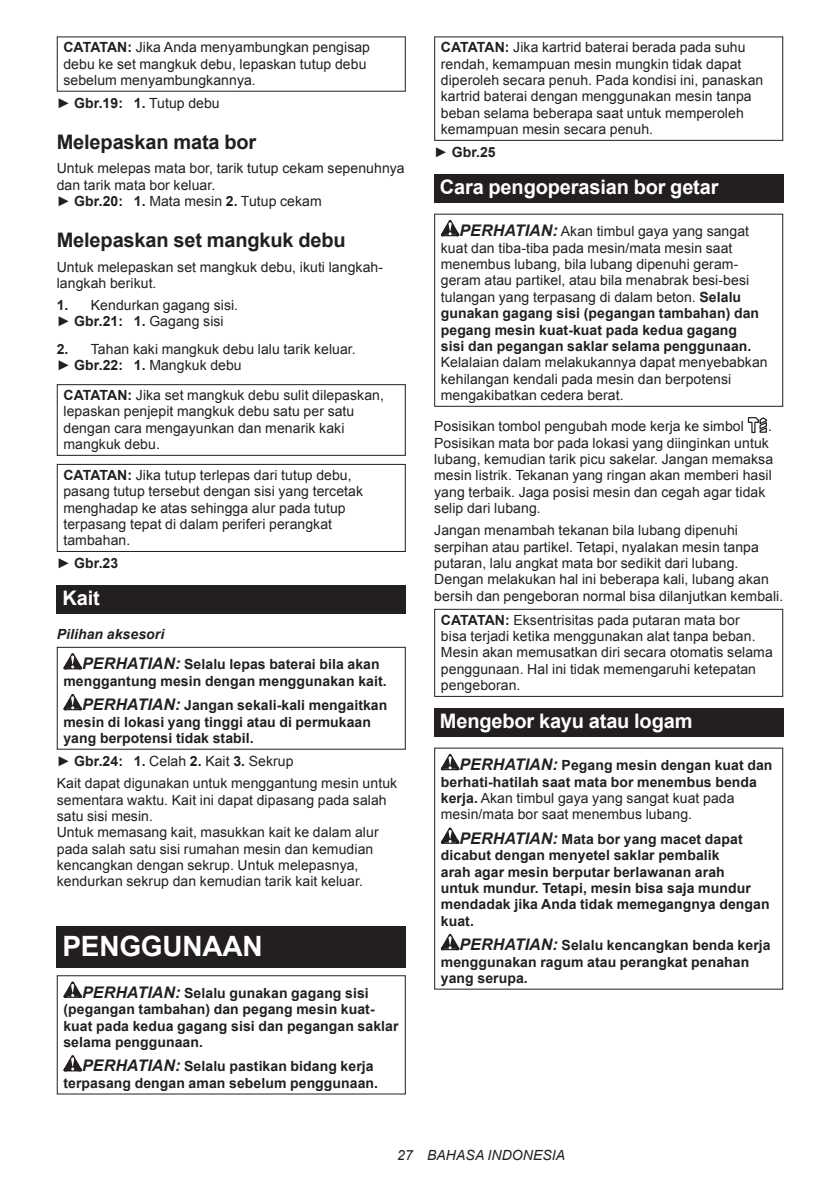
<style>
.page{position:relative;width:840px;height:1191px;background:#fff}
.page>*{position:absolute;margin:0;border:0;box-sizing:border-box;transform-origin:0 0}
.t1{font:700 28px "Arial";letter-spacing:-.01em;color:#fff}
.t2{font:700 20px "Arial";letter-spacing:-.01em;color:#fff}
.t3{font:700 20px "Arial";letter-spacing:-.01em;color:#231f20}
.t4{font:14px/16.4px "Arial";letter-spacing:.005em;color:#231f20}
.t5{font:700 14px/16.4px "Arial";letter-spacing:.005em;color:#231f20}
.t6{font:italic 14px "Arial";letter-spacing:.005em;color:#231f20}
.s1{font-weight:700}
.s2{font-weight:400}
.s3{font-style:italic}
.s4{font-style:italic;font-size:16px}
.s5{font-weight:700;font-style:italic;font-size:16px}
</style>
<div class="page">
<div style="left:57px;top:384px;width:348px;height:72px;border:1px solid #231f20"></div>
<div style="left:57px;top:464px;width:348px;height:88px;border:1px solid #231f20"></div>
<div style="left:57px;top:585px;width:348px;height:29px;background:#231f20"></div>
<svg style="left:63px;top:653px;width:19px;height:16px"></svg>
<svg style="left:63px;top:694px;width:19px;height:16px"></svg>
<div style="left:57px;top:647px;width:348px;height:102px;border:1px solid #231f20"></div>
<div style="left:57px;top:926px;width:348px;height:41px;background:#231f20"></div>
<svg style="left:63px;top:981px;width:19px;height:16px"></svg>
<svg style="left:63px;top:1055px;width:19px;height:16px"></svg>
<div style="left:57px;top:975px;width:348px;height:119px;border:1px solid #231f20"></div>
<div style="left:434px;top:36px;width:348px;height:105px;border:1px solid #231f20"></div>
<div style="left:434px;top:174px;width:348px;height:29px;background:#231f20"></div>
<svg style="left:440px;top:220px;width:19px;height:16px"></svg>
<div style="left:434px;top:214px;width:348px;height:193px;border:1px solid #231f20"></div>
<svg style="left:747px;top:417px;width:20px;height:16px"></svg>
<div style="left:434px;top:609px;width:348px;height:88px;border:1px solid #231f20"></div>
<div style="left:434px;top:708px;width:348px;height:28px;background:#231f20"></div>
<svg style="left:440px;top:754px;width:19px;height:16px"></svg>
<svg style="left:440px;top:827px;width:19px;height:17px"></svg>
<svg style="left:440px;top:933px;width:19px;height:17px"></svg>
<p class="t4" style="left:63px;top:39px;width:308px"><span class="s1">CATATAN:</span> Jika Anda menyambungkan pengisap debu ke set mangkuk debu, lepaskan tutup debu sebelum menyambungkannya.</p>
<p class="t4" style="left:57px;top:95px;width:164px">► <span class="s1">Gbr.19: 1.</span> Tutup debu</p>
<h2 class="t3" style="left:57px;top:128px;width:201px">Melepaskan mata bor</h2>
<p class="t4" style="left:57px;top:160px;width:349px">Untuk melepas mata bor, tarik tutup cekam sepenuhnya dan tarik mata bor keluar.<br>► <span class="s1">Gbr.20: 1.</span> Mata mesin <span class="s1">2.</span> Tutup cekam</p>
<h2 class="t3" style="left:57px;top:226px;width:290px">Melepaskan set mangkuk debu</h2>
<p class="t4" style="left:57px;top:258px;width:327px">Untuk melepaskan set mangkuk debu, ikuti langkah&shy;langkah berikut.</p>
<p class="t4" style="left:57px;top:297px;width:183px"><span class="s1">1.</span> Kendurkan gagang sisi. ► <span class="s1">Gbr.21: 1.</span> Gagang sisi</p>
<p class="t4" style="left:57px;top:341px;width:300px"><span class="s1">2.</span> Tahan kaki mangkuk debu lalu tarik keluar. ► <span class="s1">Gbr.22: 1.</span> Mangkuk debu</p>
<p class="t4" style="left:63px;top:387px;width:322px"><span class="s1">CATATAN:</span> Jika set mangkuk debu sulit dilepaskan, lepaskan penjepit mangkuk debu satu per satu dengan cara mengayunkan dan menarik kaki mangkuk debu.</p>
<p class="t4" style="left:63px;top:467px;width:301px"><span class="s1">CATATAN:</span> Jika tutup terlepas dari tutup debu, pasang tutup tersebut dengan sisi yang tercetak menghadap ke atas sehingga alur pada tutup terpasang tepat di dalam periferi perangkat tambahan.</p>
<p class="t5" style="left:57px;top:555px;width:63px"><span class="s2">►</span> Gbr.23</p>
<h2 class="t2" style="left:62px;top:585px;width:39px">Kait</h2>
<p class="t5" style="left:82px;top:619px;width:299px;line-height:30.6px;text-indent:-25px"><span class="s3">Pilihan aksesori<br></span><span class="s4">PERHATIAN:</span> Selalu lepas baterai bila akan</p>
<p class="t5" style="left:63px;top:669px;width:325px;line-height:24.4px;text-align:right">menggantung mesin dengan menggunakan kait.<br><span class="s4">PERHATIAN:</span> Jangan sekali-kali mengaitkan</p>
<p class="t5" style="left:63px;top:714px;width:309px">mesin di lokasi yang tinggi atau di permukaan yang berpotensi tidak stabil.</p>
<p class="t4" style="left:57px;top:750px;width:342px;line-height:22px">► <span class="s1">Gbr.24: 1.</span> Celah <span class="s1">2.</span> Kait <span class="s1">3.</span> Sekrup<br>Kait dapat digunakan untuk menggantung mesin untuk</p>
<p class="t4" style="left:57px;top:791px;width:331px">sementara waktu. Kait ini dapat dipasang pada salah satu sisi mesin.<br>Untuk memasang kait, masukkan kait ke dalam alur pada salah satu sisi rumahan mesin dan kemudian kencangkan dengan sekrup. Untuk melepasnya, kendurkan sekrup dan kemudian tarik kait keluar.</p>
<h1 class="t1" style="left:62px;top:927px;width:202px">PENGGUNAAN</h1>
<p class="t5" style="left:63px;top:985px;width:336px;text-indent:19px"><span class="s4">PERHATIAN:</span> Selalu gunakan gagang sisi (pegangan tambahan) dan pegang mesin kuat&shy;kuat pada kedua gagang sisi dan pegangan saklar selama penggunaan.</p>
<p class="t5" style="left:63px;top:1058px;width:316px;text-indent:19px"><span class="s4">PERHATIAN:</span> Selalu pastikan bidang kerja terpasang dengan aman sebelum penggunaan.</p>
<p class="t4" style="left:440px;top:39px;width:324px"><span class="s1">CATATAN:</span> Jika kartrid baterai berada pada suhu rendah, kemampuan mesin mungkin tidak dapat diperoleh secara penuh. Pada kondisi ini, panaskan kartrid baterai dengan menggunakan mesin tanpa beban selama beberapa saat untuk memperoleh kemampuan mesin secara penuh.</p>
<p class="t5" style="left:434px;top:145px;width:63px"><span class="s2">►</span> Gbr.25</p>
<h2 class="t2" style="left:439px;top:174px;width:280px">Cara pengoperasian bor getar</h2>
<p class="t4" style="left:440px;top:223px;width:320px;text-indent:19px"><span class="s5">PERHATIAN:</span> Akan timbul gaya yang sangat kuat dan tiba-tiba pada mesin/mata mesin saat menembus lubang, bila lubang dipenuhi geram&shy;geram atau partikel, atau bila menabrak besi-besi tulangan yang terpasang di dalam beton. <span class="s1">Selalu gunakan gagang sisi (pegangan tambahan) dan pegang mesin kuat-kuat pada kedua gagang sisi dan pegangan saklar selama penggunaan.</span></p>
<p class="t4" style="left:440px;top:354px;width:328px">Kelalaian dalam melakukannya dapat menyebabkan kehilangan kendali pada mesin dan berpotensi mengakibatkan cedera berat.</p>
<p class="t4" style="left:434px;top:418px;width:311px">Posisikan tombol pengubah mode kerja ke simbol</p>
<p class="t4" style="left:434px;top:418px;width:340px;text-indent:334px">.<br>Posisikan mata bor pada lokasi yang diinginkan untuk lubang, kemudian tarik picu sakelar. Jangan memaksa mesin listrik. Tekanan yang ringan akan memberi hasil yang terbaik. Jaga posisi mesin dan cegah agar tidak selip dari lubang.</p>
<p class="t4" style="left:434px;top:522px;width:350px">Jangan menambah tekanan bila lubang dipenuhi serpihan atau partikel. Tetapi, nyalakan mesin tanpa putaran, lalu angkat mata bor sedikit dari lubang.<br>Dengan melakukan hal ini beberapa kali, lubang akan bersih dan pengeboran normal bisa dilanjutkan kembali.</p>
<p class="t4" style="left:440px;top:611px;width:333px"><span class="s1">CATATAN:</span> Eksentrisitas pada putaran mata bor<br>bisa terjadi ketika menggunakan alat tanpa beban.<br>Mesin akan memusatkan diri secara otomatis selama penggunaan. Hal ini tidak memengaruhi ketepatan pengeboran.</p>
<h2 class="t2" style="left:439px;top:708px;width:254px">Mengebor kayu atau logam</h2>
<p class="t5" style="left:440px;top:757px;width:333px;text-indent:19px"><span class="s4">PERHATIAN:</span> Pegang mesin dengan kuat dan berhati-hatilah saat mata bor menembus benda kerja. <span class="s2">Akan timbul gaya yang sangat kuat pada mesin/mata bor saat menembus lubang.</span></p>
<p class="t5" style="left:440px;top:831px;width:330px;text-indent:19px"><span class="s4">PERHATIAN:</span> Mata bor yang macet dapat dicabut dengan menyetel saklar pembalik<br>arah agar mesin berputar berlawanan arah<br>untuk mundur. Tetapi, mesin bisa saja mundur mendadak jika Anda tidak memegangnya dengan kuat.</p>
<p class="t5" style="left:440px;top:937px;width:331px;text-indent:19px"><span class="s4">PERHATIAN:</span> Selalu kencangkan benda kerja menggunakan ragum atau perangkat penahan yang serupa.</p>
<p class="t6" style="left:397px;top:1146px;width:169px">27 BAHASA INDONESIA</p>
</div>
